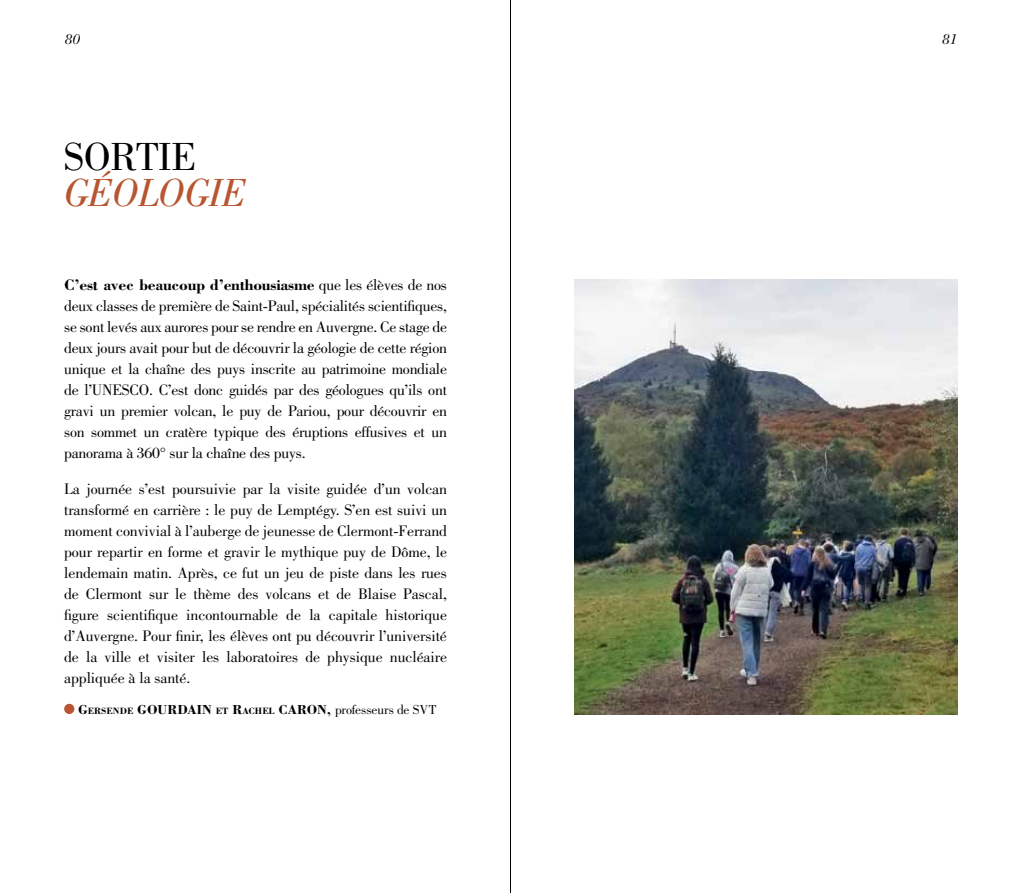
<style>
.page{position:relative;width:1021px;height:893px;background:#fff}
.page>*{position:absolute;margin:0;border:0;box-sizing:border-box;transform-origin:0 0}
.t1{font:italic 40.5px "Bodoni Std";letter-spacing:-.015em;color:#b85631}
.t2{font:40.5px "Bodoni Std";letter-spacing:-.01em;color:#000}
.t3{font:15.75px/21px "Bodoni Std";letter-spacing:-.01em;color:#000;text-align:justify}
.t4{font:italic 15px "Bodoni Std";color:#000}
.t5{font:13.5px "Bodoni Std";letter-spacing:-.01em;color:#000}
.s1{font-weight:700}
.s2{font-weight:700;font-size:9.45px}
</style>
<div class="page">
<hr style="left:510px;top:0;width:1px;height:893px;background:#000">
<div style="left:64px;top:704px;width:10px;height:10px;background:#b85631;border-radius:50%"></div>
<img style="left:574px;top:279px;width:383px;height:435px">
<p class="t4" style="left:65px;top:31px;width:16px">80</p>
<p class="t4" style="left:942px;top:31px;width:16px">81</p>
<h1 class="t2" style="left:64px;top:134px;width:134px">SORTIE</h1>
<h1 class="t1" style="left:64px;top:170px;width:184px">GÉOLOGIE</h1>
<p class="t3" style="left:64px;top:274px;width:384px"><span class="s1">C’est avec beaucoup d’enthousiasme</span> que les élèves de nos deux classes de première de Saint-Paul, spécialités scientifiques, se sont levés aux aurores pour se rendre en Auvergne. Ce stage de deux jours avait pour but de découvrir la géologie de cette région unique et la chaîne des puys inscrite au patrimoine mondiale de l’UNESCO. C’est donc guidés par des géologues qu’ils ont gravi un premier volcan, le puy de Pariou, pour découvrir en son sommet un cratère typique des éruptions effusives et un panorama à 360° sur la chaîne des puys.</p>
<p class="t3" style="left:64px;top:478px;width:384px">La journée s’est poursuivie par la visite guidée d’un volcan transformé en carrière : le puy de Lemptégy. S’en est suivi un moment convivial à l’auberge de jeunesse de Clermont-Ferrand pour repartir en forme et gravir le mythique puy de Dôme, le lendemain matin. Après, ce fut un jeu de piste dans les rues de Clermont sur le thème des volcans et de Blaise Pascal, figure scientifique incontournable de la capitale historique d’Auvergne. Pour finir, les élèves ont pu découvrir l’université de la ville et visiter les laboratoires de physique nucléaire appliquée à la santé.</p>
<p class="t5" style="left:78px;top:702px;width:359px"><span class="s1">G</span><span class="s2">ERSENDE</span> <span class="s1">GOURDAIN</span> <span class="s2">ET</span> <span class="s1">R</span><span class="s2">ACHEL</span> <span class="s1">CARON,</span> professeurs de SVT</p>
</div>
